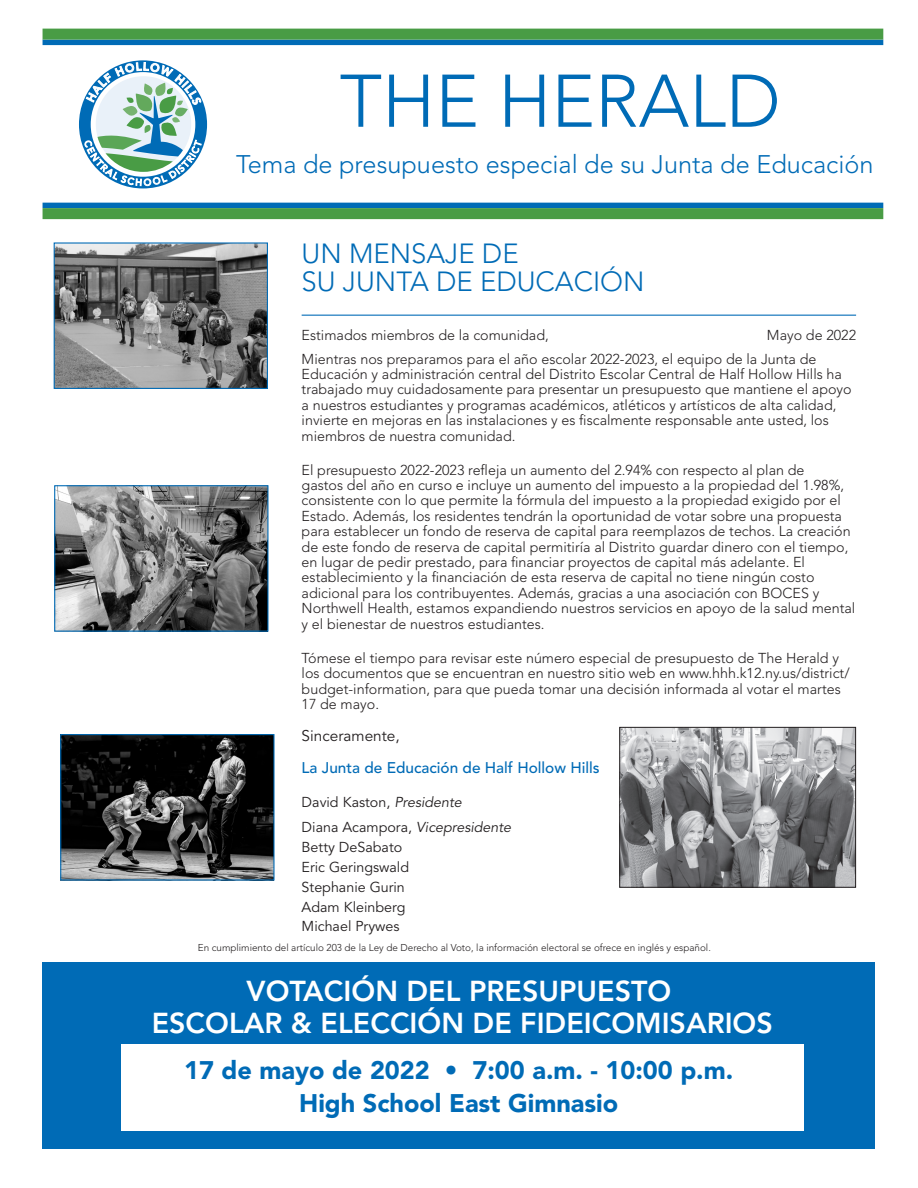
<style>
.page{position:relative;width:918px;height:1188px;background:#fff}
.page>*{position:absolute;margin:0;border:0;box-sizing:border-box;transform-origin:0 0}
.t1{font:300 73.65px "Avenir LT Std";color:#006bb6}
.t2{font:800 28.65px/32.5px "Avenir LT Std";color:#fff;text-align:center}
.t3{font:300 27.45px/27.5px "Avenir LT Std";color:#006bb6}
.t4{font:900 25.35px/33px "Avenir LT Std";color:#006bb6;text-align:center}
.t5{font:300 25.35px "Avenir LT Std";color:#006bb6}
.t6{font:500 15.45px "Avenir LT Std";color:#006bb6}
.t7{font:15.45px "Avenir LT Std";color:#231f20}
.t8{font:300 14.25px/15.5px "Avenir LT Std";color:#231f20}
.t9{font:14.25px/19.8px "Avenir LT Std";color:#231f20}
.t10{font:300 9.9px "Avenir LT Std";color:#231f20}
.s1{font-style:italic}
</style>
<div class="page">
<hr style="left:302px;top:315px;width:554px;height:1px;background:#006bb6">
<img style="left:56px;top:244px;width:210px;height:143px">
<div style="left:54px;top:242px;width:214px;height:147px;border:1px solid #006bb6"></div>
<img style="left:56px;top:487px;width:211px;height:143px">
<div style="left:54px;top:485px;width:215px;height:147px;border:1px solid #006bb6"></div>
<img style="left:62px;top:736px;width:211px;height:143px">
<div style="left:60px;top:734px;width:215px;height:147px;border:1px solid #006bb6"></div>
<div style="left:43px;top:962px;width:832px;height:186px;background:#006bb6"></div>
<div style="left:122px;top:1044px;width:682px;height:86px;background:#fff"></div>
<div style="left:43px;top:40px;width:840px;height:5px;background:#006bb6"></div>
<div style="left:43px;top:29px;width:840px;height:11px;background:#499c45"></div>
<div style="left:43px;top:203px;width:840px;height:5px;background:#006bb6"></div>
<div style="left:43px;top:208px;width:840px;height:11px;background:#499c45"></div>
<img style="left:621px;top:729px;width:233px;height:157px">
<div style="left:619px;top:727px;width:237px;height:161px;border:1px solid #231f20"></div>
<svg style="left:79px;top:60px;width:128px;height:128px"></svg>
<h1 class="t1" style="left:340px;top:69px;width:442px">THE HERALD</h1>
<h3 class="t5" style="left:236px;top:153px;width:639px">Tema de presupuesto especial de su Junta de Educación</h3>
<h3 class="t3" style="left:302px;top:242px;width:344px">UN MENSAJE DE<br>SU JUNTA DE EDUCACIÓN</h3>
<p class="t8" style="left:302px;top:329px;width:249px">Estimados miembros de la comunidad,</p>
<p class="t8" style="left:302px;top:325px;width:556px;line-height:23.2px;text-indent:465px">Mayo de 2022<br>Mientras nos preparamos para el año escolar 2022-2023, el equipo de la Junta de</p>
<p class="t8" style="left:302px;top:367px;width:552px">Educación y administración central del Distrito Escolar Central de Half Hollow Hills ha trabajado muy cuidadosamente para presentar un presupuesto que mantiene el apoyo a nuestros estudiantes y programas académicos, atléticos y artísticos de alta calidad, invierte en mejoras en las instalaciones y es fiscalmente responsable ante usted, los miembros de nuestra comunidad.</p>
<p class="t8" style="left:302px;top:463px;width:555px">El presupuesto 2022-2023 refleja un aumento del 2.94% con respecto al plan de<br>gastos del año en curso e incluye un aumento del impuesto a la propiedad del 1.98%, consistente con lo que permite la fórmula del impuesto a la propiedad exigido por el Estado. Además, los residentes tendrán la oportunidad de votar sobre una propuesta para establecer un fondo de reserva de capital para reemplazos de techos. La creación de este fondo de reserva de capital permitiría al Distrito guardar dinero con el tiempo, en lugar de pedir prestado, para financiar proyectos de capital más adelante. El establecimiento y la financiación de esta reserva de capital no tiene ningún costo adicional para los contribuyentes. Además, gracias a una asociación con BOCES y Northwell Health, estamos expandiendo nuestros servicios en apoyo de la salud mental y el bienestar de nuestros estudiantes.</p>
<p class="t8" style="left:302px;top:651px;width:549px">Tómese el tiempo para revisar este número especial de presupuesto de The Herald y los documentos que se encuentran en nuestro sitio web en www.hhh.k12.ny.us/district/ budget-information, para que pueda tomar una decisión informada al votar el martes 17 de mayo.</p>
<p class="t7" style="left:302px;top:729px;width:100px">Sinceramente,</p>
<p class="t6" style="left:302px;top:761px;width:300px">La Junta de Educación de Half Hollow Hills</p>
<p class="t9" style="left:302px;top:790px;width:211px;line-height:25.3px">David Kaston, <span class="s1">Presidente<br></span>Diana Acampora, <span class="s1">Vicepresidente</span></p>
<p class="t9" style="left:302px;top:838px;width:109px">Betty DeSabato<br>Eric Geringswald<br>Stephanie Gurin<br>Adam Kleinberg<br>Michael Prywes</p>
<p class="t10" style="left:198px;top:943px;width:515px">En cumplimiento del artículo 203 de la Ley de Derecho al Voto, la información electoral se ofrece en inglés y español.</p>
<h2 class="t2" style="left:152px;top:977px;width:623px">VOTACIÓN DEL PRESUPUESTO<br>ESCOLAR &amp; ELECCIÓN DE FIDEICOMISARIOS</h2>
<h3 class="t4" style="left:184px;top:1055px;width:551px">17 de mayo de 2022 • 7:00 a.m. - 10:00 p.m.<br>High School East Gimnasio</h3>
</div>
